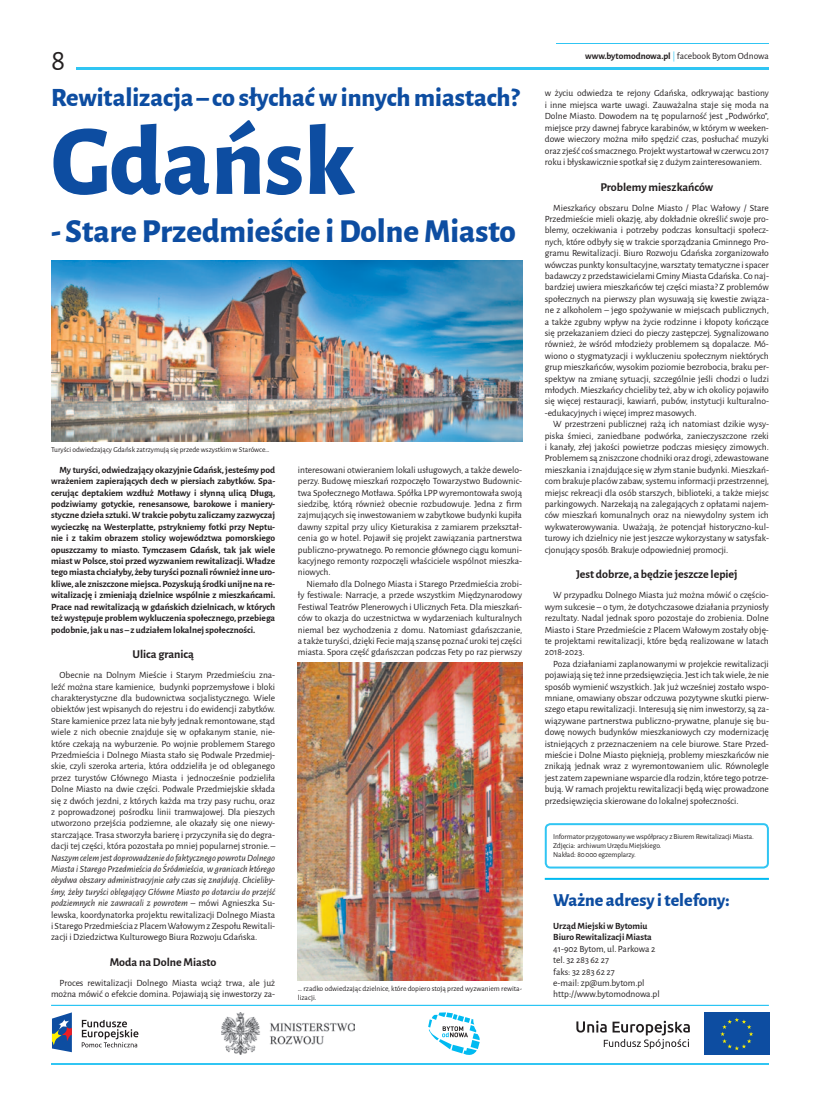
<style>
.page{position:relative;width:820px;height:1106px;background:#fff}
.page>*{position:absolute;margin:0;border:0;box-sizing:border-box;transform-origin:0 0}
.t1{font:800 100px "Alegreya Sans";color:#0d4da1}
.t2{font:800 33px "Alegreya Sans";color:#0d4da1}
.t3{font:30px "Alegreya Sans";color:#231f20}
.t4{font:800 26px "Alegreya Sans";color:#0d4da1}
.t5{font:800 18px "Alegreya Sans";color:#0d4da1}
.t6{font:700 12px "Alegreya Sans";color:#231f20}
.t7{font:9.5px/11.4px "Alegreya Sans";color:#231f20;text-align:justify}
.t8{font:700 9.5px/11.4px "Alegreya Sans";color:#231f20;text-align:justify}
.t9{font:italic 9.5px/11.4px "Alegreya Sans";color:#231f20;text-align:justify}
.t10{font:7.5px/9px "Alegreya Sans";letter-spacing:-.01em;color:#231f20}
.s1{font-style:normal}
.s2{font-weight:700}
.s3{color:#30c5f3}
</style>
<div class="page">
<hr style="left:77px;top:67px;width:691px;height:3px;background:#30c5f3">
<hr style="left:556px;top:43px;width:212px;height:1px;background:#30c5f3">
<hr style="left:51px;top:1063px;width:717px;height:2px;background:#30c5f3">
<hr style="left:51px;top:1004px;width:717px;height:1px;background:#00baf1">
<hr style="left:544px;top:877px;width:224px;height:2px;background:#00baf1">
<div style="left:544px;top:823px;width:224px;height:45px;border:2px solid #30c5f3;border-radius:5px"></div>
<div style="left:704px;top:1012px;width:65px;height:42px;background:#0d4da1"></div>
<svg style="left:720px;top:1017px;width:33px;height:33px"></svg>
<svg style="left:576px;top:1020px;width:113px;height:28px"></svg>
<svg style="left:52px;top:1012px;width:20px;height:40px"></svg>
<svg style="left:82px;top:1019px;width:56px;height:28px"></svg>
<img style="left:221px;top:1012px;width:133px;height:42px">
<svg style="left:428px;top:1012px;width:52px;height:42px"></svg>
<img style="left:51px;top:261px;width:471px;height:180px">
<img style="left:298px;top:662px;width:224px;height:318px">
<h3 class="t3" style="left:51px;top:40px;width:16px">8</h3>
<h3 class="t4" style="left:51px;top:78px;width:470px">Rewitalizacja – co słychać w innych miastach?</h3>
<h1 class="t1" style="left:51px;top:86px;width:305px">Gdańsk</h1>
<h2 class="t2" style="left:51px;top:206px;width:466px">- Stare Przedmieście i Dolne Miasto</h2>
<p class="t10" style="left:51px;top:445px;width:220px">Turyści odwiedzający Gdańsk zatrzymują się przede wszystkim w Starówce…</p>
<p class="t8" style="left:51px;top:463px;width:226px;text-indent:9px">My turyści, odwiedzający okazyjnie Gdańsk, jesteśmy pod wrażeniem zapierających dech w piersiach zabytków. Spa&shy;cerując deptakiem wzdłuż Motławy i słynną ulicą Długą, podziwiamy gotyckie, renesansowe, barokowe i maniery&shy;styczne dzieła sztuki. W trakcie pobytu zaliczamy zazwyczaj wycieczkę na Westerplatte, pstrykniemy fotki przy Neptu&shy;nie i z takim obrazem stolicy województwa pomorskiego opuszczamy to miasto. Tymczasem Gdańsk, tak jak wiele miast w Polsce, stoi przed wyzwaniem rewitalizacji. Władze tego miasta chciałyby, żeby turyści poznali również inne uro&shy;kliwe, ale zniszczone miejsca. Pozyskują środki unijne na re&shy;witalizację i zmieniają dzielnice wspólnie z mieszkańcami.<br>Prace nad rewitalizacją w gdańskich dzielnicach, w których też występuje problem wykluczenia społecznego, przebiega podobnie, jak u nas – z udziałem lokalnej społeczności.</p>
<p class="t6" style="left:132px;top:645px;width:63px">Ulica granicą</p>
<p class="t7" style="left:51px;top:669px;width:226px;text-indent:9px">Obecnie na Dolnym Mieście i Starym Przedmieściu zna&shy;leźć można stare kamienice, budynki poprzemysłowe i bloki charakterystyczne dla budownictwa socjalistycznego. Wiele obiektów jest wpisanych do rejestru i do ewidencji zabytków.<br>Stare kamienice przez lata nie były jednak remontowane, stąd wiele z nich obecnie znajduje się w opłakanym stanie, nie&shy;które czekają na wyburzenie. Po wojnie problemem Starego Przedmieścia i Dolnego Miasta stało się Podwale Przedmiej&shy;skie, czyli szeroka arteria, która oddzieliła je od obleganego przez turystów Głównego Miasta i jednocześnie podzieliła Dolne Miasto na dwie części. Podwale Przedmiejskie składa się z dwóch jezdni, z których każda ma trzy pasy ruchu, oraz z poprowadzonej pośrodku linii tramwajowej. Dla pieszych utworzono przejścia podziemne, ale okazały się one niewy&shy;starczające. Trasa stworzyła barierę i przyczyniła się do degra&shy;dacji tej części, która pozostała po mniej popularnej stronie. –</p>
<p class="t9" style="left:51px;top:851px;width:225px">Naszym celem jest doprowadzenie do faktycznego powrotu Dolnego Miasta i Starego Przedmieścia do Śródmieścia, w granicach którego obydwa obszary administracyjnie cały czas się znajdują. Chcieliby&shy;śmy, żeby turyści oblegający Główne Miasto po dotarciu do przejść podziemnych nie zawracali z powrotem <span class="s1">– mówi Agnieszka Su&shy;lewska, koordynatorka projektu rewitalizacji Dolnego Miasta i Starego Przedmieścia z Placem Wałowym z Zespołu Rewitali&shy;zacji i Dziedzictwa Kulturowego Biura Rozwoju Gdańska.</span></p>
<p class="t6" style="left:110px;top:953px;width:108px">Moda na Dolne Miasto</p>
<p class="t7" style="left:51px;top:976px;width:225px;text-align:right">Proces rewitalizacji Dolnego Miasta wciąż trwa, ale już można mówić o efekcie domina. Pojawiają się inwestorzy za-</p>
<p class="t7" style="left:298px;top:463px;width:225px">interesowani otwieraniem lokali usługowych, a także dewelo&shy;perzy. Budowę mieszkań rozpoczęło Towarzystwo Budownic&shy;twa Społecznego Motława. Spółka LPP wyremontowała swoją siedzibę, którą również obecnie rozbudowuje. Jedna z firm zajmujących się inwestowaniem w zabytkowe budynki kupiła dawny szpital przy ulicy Kieturakisa z zamiarem przekształ&shy;cenia go w hotel. Pojawił się projekt zawiązania partnerstwa publiczno-prywatnego. Po remoncie głównego ciągu komuni&shy;kacyjnego remonty rozpoczęli właściciele wspólnot mieszka&shy;niowych.</p>
<p class="t7" style="left:298px;top:577px;width:226px;text-indent:9px">Niemało dla Dolnego Miasta i Starego Przedmieścia zrobi&shy;ły festiwale: Narracje, a przede wszystkim Międzynarodowy Festiwal Teatrów Plenerowych i Ulicznych Feta. Dla mieszkań&shy;ców to okazja do uczestnictwa w wydarzeniach kulturalnych niemal bez wychodzenia z domu. Natomiast gdańszczanie, a także turyści, dzięki Fecie mają szansę poznać uroki tej części miasta. Spora część gdańszczan podczas Fety po raz pierwszy</p>
<p class="t10" style="left:298px;top:984px;width:225px">… rzadko odwiedzając dzielnice, które dopiero stoją przed wyzwaniem rewita&shy;lizacji.</p>
<p class="t7" style="left:585px;top:50px;width:185px"><span class="s2">www.bytomodnowa.pl</span> <span class="s3">|</span> facebook Bytom Odnowa</p>
<p class="t7" style="left:544px;top:87px;width:226px">w życiu odwiedza te rejony Gdańska, odkrywając bastiony i inne miejsca warte uwagi. Zauważalna staje się moda na Dolne Miasto. Dowodem na tę popularność jest „Podwórko”, miejsce przy dawnej fabryce karabinów, w którym w weeken&shy;dowe wieczory można miło spędzić czas, posłuchać muzyki oraz zjeść coś smacznego. Projekt wystartował w czerwcu 2017 roku i błyskawicznie spotkał się z dużym zainteresowaniem.</p>
<p class="t6" style="left:600px;top:178px;width:114px">Problemy mieszkańców</p>
<p class="t7" style="left:544px;top:201px;width:226px;text-indent:9px">Mieszkańcy obszaru Dolne Miasto / Plac Wałowy / Stare Przedmieście mieli okazję, aby dokładnie określić swoje pro&shy;blemy, oczekiwania i potrzeby podczas konsultacji społecz&shy;nych, które odbyły się w trakcie sporządzania Gminnego Pro&shy;gramu Rewitalizacji. Biuro Rozwoju Gdańska zorganizowało wówczas punkty konsultacyjne, warsztaty tematyczne i spacer badawczy z przedstawicielami Gminy Miasta Gdańska. Co naj&shy;bardziej uwiera mieszkańców tej części miasta? Z problemów społecznych na pierwszy plan wysuwają się kwestie związa&shy;ne z alkoholem – jego spożywanie w miejscach publicznych, a także zgubny wpływ na życie rodzinne i kłopoty kończące się przekazaniem dzieci do pieczy zastępczej. Sygnalizowano również, że wśród młodzieży problemem są dopalacze. Mó&shy;wiono o stygmatyzacji i wykluczeniu społecznym niektórych grup mieszkańców, wysokim poziomie bezrobocia, braku per&shy;spektyw na zmianę sytuacji, szczególnie jeśli chodzi o ludzi młodych. Mieszkańcy chcieliby też, aby w ich okolicy pojawiło się więcej restauracji, kawiarń, pubów, instytucji kulturalno--edukacyjnych i więcej imprez masowych.</p>
<p class="t7" style="left:544px;top:418px;width:226px;text-indent:9px">W przestrzeni publicznej rażą ich natomiast dzikie wysy&shy;piska śmieci, zaniedbane podwórka, zanieczyszczone rzeki i kanały, złej jakości powietrze podczas miesięcy zimowych.<br>Problemem są zniszczone chodniki oraz drogi, zdewastowane mieszkania i znajdujące się w złym stanie budynki. Mieszkań&shy;com brakuje placów zabaw, systemu informacji przestrzennej, miejsc rekreacji dla osób starszych, biblioteki, a także miejsc parkingowych. Narzekają na zalegających z opłatami najem&shy;ców mieszkań komunalnych oraz na niewydolny system ich wykwaterowywania. Uważają, że potencjał historyczno-kul&shy;turowy ich dzielnicy nie jest jeszcze wykorzystany w satysfak&shy;cjonujący sposób. Brakuje odpowiedniej promocji.</p>
<p class="t6" style="left:575px;top:566px;width:163px">Jest dobrze, a będzie jeszcze lepiej</p>
<p class="t7" style="left:544px;top:589px;width:225px;text-indent:9px">W przypadku Dolnego Miasta już można mówić o częścio&shy;wym sukcesie – o tym, że dotychczasowe działania przyniosły rezultaty. Nadal jednak sporo pozostaje do zrobienia. Dolne Miasto i Stare Przedmieście z Placem Wałowym zostały obję&shy;te projektami rewitalizacji, które będą realizowane w latach 2018-2023.</p>
<p class="t7" style="left:544px;top:657px;width:225px;text-indent:9px">Poza działaniami zaplanowanymi w projekcie rewitalizacji pojawiają się też inne przedsięwzięcia. Jest ich tak wiele, że nie sposób wymienić wszystkich. Jak już wcześniej zostało wspo&shy;mniane, omawiany obszar odczuwa pozytywne skutki pierw&shy;szego etapu rewitalizacji. Interesują się nim inwestorzy, są za&shy;wiązywane partnerstwa publiczno-prywatne, planuje się bu&shy;dowę nowych budynków mieszkaniowych czy modernizację istniejących z przeznaczeniem na cele biurowe. Stare Przed&shy;mieście i Dolne Miasto pięknieją, problemy mieszkańców nie znikają jednak wraz z wyremontowaniem ulic. Równolegle jest zatem zapewniane wsparcie dla rodzin, które tego potrze&shy;bują. W ramach projektu rewitalizacji będą więc prowadzone przedsięwzięcia skierowane do lokalnej społeczności.</p>
<p class="t10" style="left:553px;top:831px;width:202px">Informator przygotowany we współpracy z Biurem Rewitalizacji Miasta.<br>Zdjęcia: archiwum Urzędu Miejskiego.<br>Nakład: 80000 egzemplarzy.</p>
<h3 class="t5" style="left:553px;top:886px;width:178px">Ważne adresy i telefony:</h3>
<p class="t8" style="left:553px;top:919px;width:100px">Urząd Miejski w Bytomiu<br>Biuro Rewitalizacji Miasta</p>
<p class="t7" style="left:553px;top:942px;width:108px;text-align:left">41-902 Bytom, ul. Parkowa 2 tel. 32 283 62 27<br>faks: 32 283 62 27<br>e-mail: zp@um.bytom.pl http://www.bytomodnowa.pl</p>
</div>
